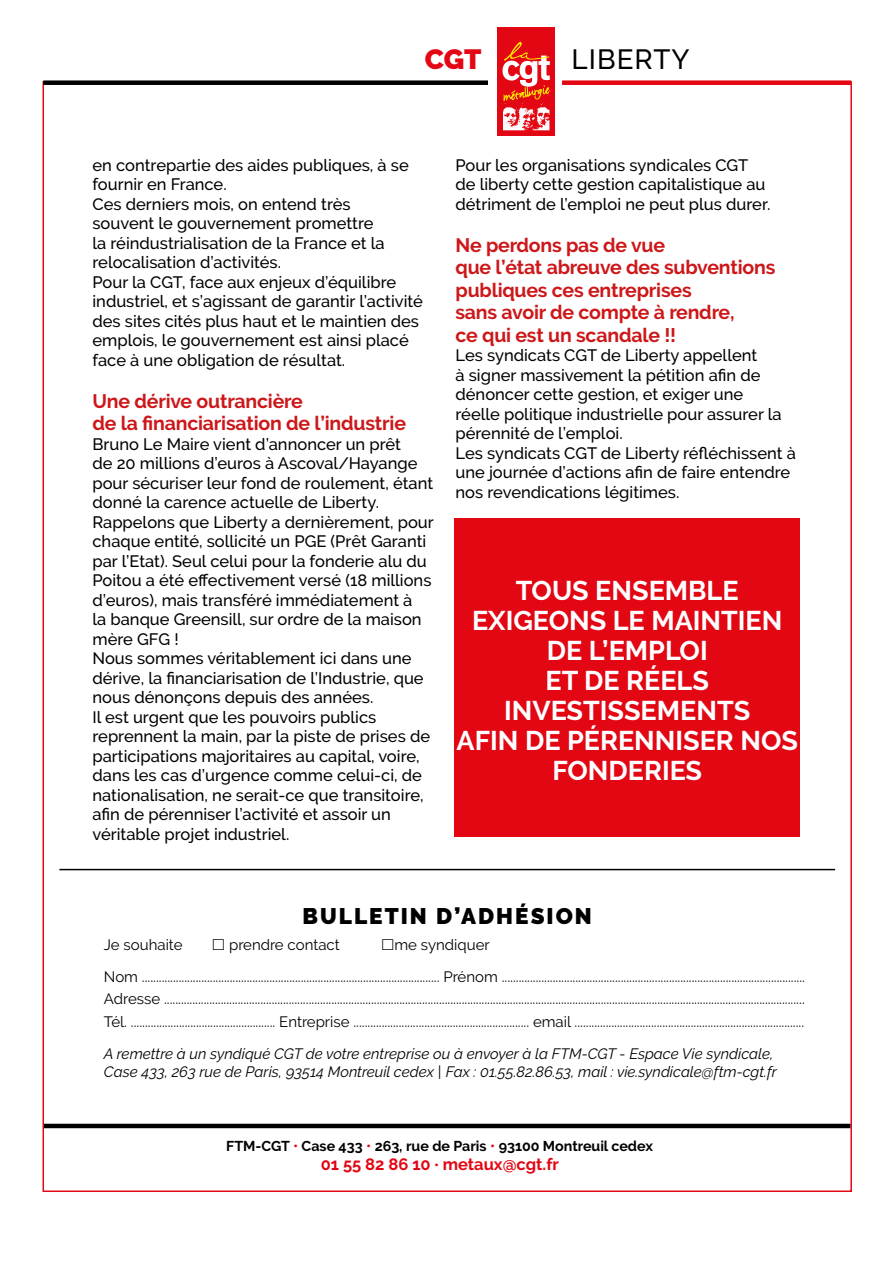
<style>
.page{position:relative;width:893px;height:1263px;background:#fff}
.page>*{position:absolute;margin:0;border:0;box-sizing:border-box;transform-origin:0 0}
.t1{font:500 27.75px "Raleway";letter-spacing:.035em;color:#000}
.t2{font:900 27.75px "Raleway";color:#e30613}
.t3{font:700 27px/30px "Raleway";color:#fff;text-align:center}
.t4{font:900 22.5px "Raleway";letter-spacing:.09em;color:#000}
.t5{font:700 19.5px/22.5px "Raleway";letter-spacing:-.01em;color:#cd1719}
.t6{font:500 16.5px/19.5px "Raleway";color:#000}
.t7{font:700 16.5px "Raleway";color:#e30613}
.t8{font:15px/32.5px "Raleway";color:#000}
.t9{font:italic 15px/18px "Raleway";color:#000}
.t10{font:700 14.25px "Raleway";color:#000}
</style>
<div class="page">
<div style="left:43px;top:81px;width:809px;height:1111px;background:#fff;border:2px solid #e30613"></div>
<div style="left:43px;top:80px;width:445px;height:5px;background:#000"></div>
<hr style="left:44px;top:1124px;width:806px;height:4px;background:#000">
<div style="left:562px;top:80px;width:289px;height:5px;background:#e30613"></div>
<div style="left:488px;top:75px;width:74px;height:32px;background:#fff"></div>
<div style="left:497px;top:28px;width:58px;height:108px;background:#e30613"></div>
<svg style="left:503px;top:41px;width:46px;height:90px"></svg>
<svg style="left:502px;top:42px;width:48px;height:88px"></svg>
<hr style="left:59px;top:869px;width:776px;height:1px;background:#000">
<div style="left:455px;top:518px;width:345px;height:319px;background:#e30613"></div>
<h1 class="t2" style="left:425px;top:43px;width:58px">CGT</h1>
<h1 class="t1" style="left:571px;top:43px;width:120px">LIBERTY</h1>
<p class="t6" style="left:92px;top:155px;width:332px">en contrepartie des aides publiques, à se fournir en France.<br>Ces derniers mois, on entend très<br>souvent le gouvernement promettre<br>la réindustrialisation de la France et la relocalisation d’activités.<br>Pour la CGT, face aux enjeux d’équilibre industriel, et s’agissant de garantir l’activité des sites cités plus haut et le maintien des emplois, le gouvernement est ainsi placé face à une obligation de résultat.</p>
<p class="t5" style="left:92px;top:390px;width:315px">Une dérive outrancière<br>de la financiarisation de l’industrie</p>
<p class="t6" style="left:92px;top:434px;width:343px">Bruno Le Maire vient d’annoncer un prêt<br>de 20 millions d’euros à Ascoval/Hayange pour sécuriser leur fond de roulement, étant donné la carence actuelle de Liberty.<br>Rappelons que Liberty a dernièrement, pour chaque entité, sollicité un PGE (Prêt Garanti par l’Etat). Seul celui pour la fonderie alu du Poitou a été effectivement versé (18 millions d’euros), mais transféré immédiatement à<br>la banque Greensill, sur ordre de la maison mère GFG !<br>Nous sommes véritablement ici dans une dérive, la financiarisation de l’Industrie, que nous dénonçons depuis des années.<br>Il est urgent que les pouvoirs publics reprennent la main, par la piste de prises de participations majoritaires au capital, voire, dans les cas d’urgence comme celui-ci, de nationalisation, ne serait-ce que transitoire, afin de pérenniser l’activité et assoir un véritable projet industriel.</p>
<p class="t6" style="left:455px;top:155px;width:317px">Pour les organisations syndicales CGT de liberty cette gestion capitalistique au détriment de l’emploi ne peut plus durer.</p>
<p class="t5" style="left:455px;top:234px;width:321px">Ne perdons pas de vue<br>que l’état abreuve des subventions publiques ces entreprises<br>sans avoir de compte à rendre,<br>ce qui est un scandale !!</p>
<p class="t6" style="left:455px;top:346px;width:342px">Les syndicats CGT de Liberty appellent<br>à signer massivement la pétition afin de dénoncer cette gestion, et exiger une<br>réelle politique industrielle pour assurer la pérennité de l’emploi.<br>Les syndicats CGT de Liberty réfléchissent à une journée d’actions afin de faire entendre nos revendications légitimes.</p>
<h2 class="t3" style="left:457px;top:576px;width:343px">TOUS ENSEMBLE<br>EXIGEONS LE MAINTIEN<br>DE L’EMPLOI<br>ET DE RÉELS<br>INVESTISSEMENTS<br>AFIN DE PÉRENNISER NOS<br>FONDERIES</h2>
<h3 class="t4" style="left:303px;top:903px;width:291px">BULLETIN D’ADHÉSION</h3>
<p class="t8" style="left:104px;top:928px;width:703px;text-indent:291px">me syndiquer<br>Nom ......................................................................................................... Prénom ...........................................................................................................</p>
<p class="t8" style="left:104px;top:988px;width:702px;line-height:22.2px">Adresse ..................................................................................................................................................................................................................................<br>Tél. ................................................... Entreprise .............................................................. email .................................................................................</p>
<p class="t9" style="left:104px;top:1045px;width:675px">A remettre à un syndiqué CGT de votre entreprise ou à envoyer à la FTM-CGT - Espace Vie syndicale,<br>Case 433, 263 rue de Paris, 93514 Montreuil cedex | Fax : 01.55.82.86.53, mail : vie.syndicale@ftm-cgt.fr</p>
<p class="t8" style="left:104px;top:928px;width:80px">Je souhaite</p>
<p class="t8" style="left:229px;top:928px;width:112px">prendre contact</p>
<p class="t10" style="left:226px;top:1138px;width:428px">FTM-CGT Case 433 263, rue de Paris 93100 Montreuil cedex</p>
<p class="t7" style="left:321px;top:1155px;width:240px">01 55 82 86 10 metaux@cgt.fr</p>
</div>
